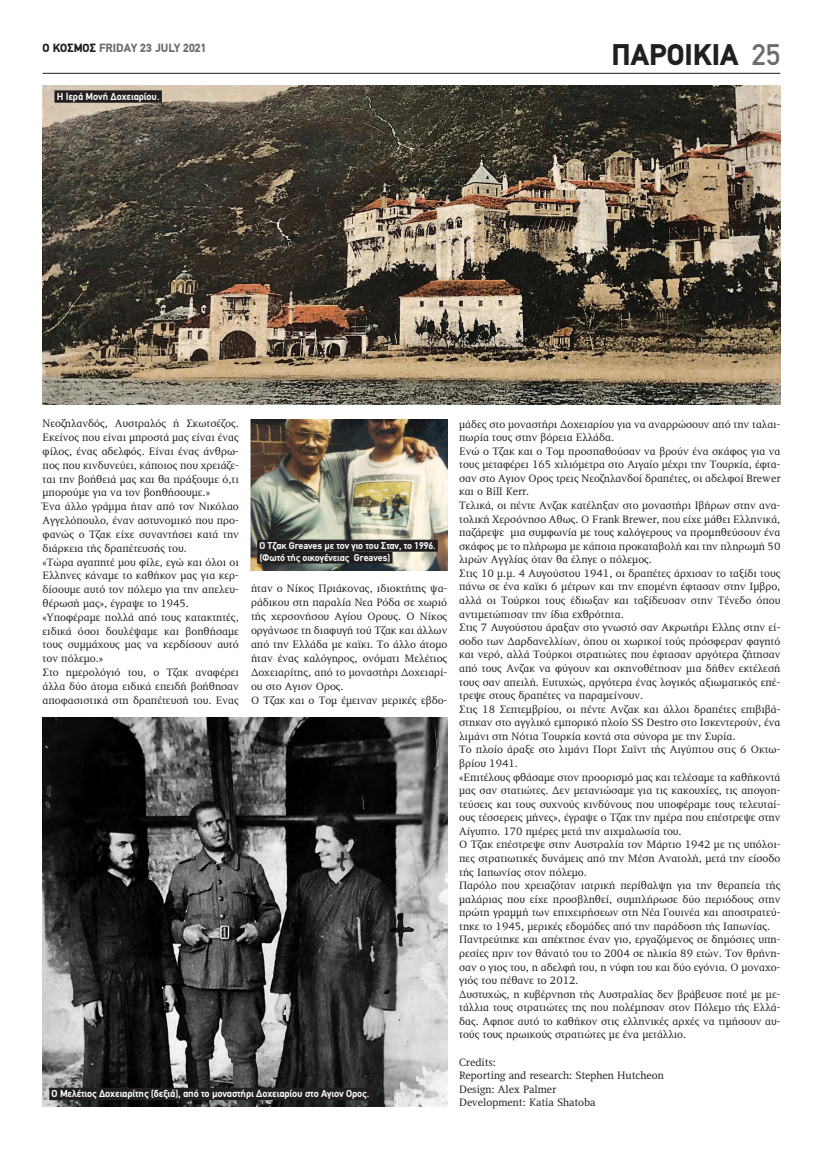
<style>
.page{position:relative;width:823px;height:1149px;background:#fff}
.page>*{position:absolute;margin:0;border:0;box-sizing:border-box;transform-origin:0 0}
.t1{font:900 30px "PF Din Text";color:#231f20}
.t2{font:900 12px "PF Din Text";color:#6c6d70}
.t3{font:11px/13.6px "PF Diplomat";color:#231f20}
.t4{font:700 10.3px "PF Din Text";letter-spacing:-.01em;color:#fff}
.t5{font:700 10px/11.9px "PF Din Text";letter-spacing:-.01em;color:#fff}
.s1{color:#231f20}
.s2{font-weight:500;color:#6c6d70}
</style>
<div class="page">
<hr style="left:43px;top:73px;width:737px;height:1px;background:#231f20">
<img style="left:251px;top:419px;width:196px;height:152px">
<img style="left:43px;top:85px;width:737px;height:319px">
<img style="left:43px;top:717px;width:404px;height:389px">
<div style="left:257px;top:539px;width:180px;height:12px;background:#231f20"></div>
<div style="left:257px;top:551px;width:135px;height:12px;background:#231f20"></div>
<div style="left:54px;top:90px;width:108px;height:13px;background:#231f20"></div>
<div style="left:49px;top:1087px;width:322px;height:12px;background:#231f20"></div>
<p class="t2" style="left:43px;top:40px;width:165px"><span class="s1">Ο ΚΟΣΜΟΣ</span> FRIDAY 23 JULY 2021</p>
<p class="t4" style="left:57px;top:90px;width:104px">Η Ιερά Μονή Δοχειαρίου.</p>
<h1 class="t1" style="left:611px;top:37px;width:170px">ΠΑΡΟΙΚΙΑ <span class="s2">25</span></h1>
<p class="t3" style="left:43px;top:417px;width:198px">Νεοζηλανδός, Αυστραλός ή Σκωτσέζος.<br>Εκείνος που είναι μπροστά μας είναι ένας φίλος, ένας αδελφός. Είναι ένας άνθρω&shy;πος που κινδυνεύει, κάποιος που χρειάζε&shy;ται την βοήθειά μας και θα πράξουμε ό,τι μπορούμε για να τον βοηθήσουμε.»<br>Ένα άλλο γράμμα ήταν από τον Νικόλαο Αγγελόπουλο, έναν αστυνομικό που προ&shy;φανώς ο Τζακ είχε συναντήσει κατά την διάρκεια τής δραπέτευσής του.<br>«Τώρα αγαπητέ μου φίλε, εγώ και όλοι οι Ελληνες κάναμε το καθήκον μας για κερ&shy;δίσουμε αυτό τον πόλεμο για την απελευ&shy;θέρωσή μας», έγραψε το 1945. «Υποφέραμε πολλά από τους κατακτητές, ειδικά όσοι δουλέψαμε και βοηθήσαμε τους συμμάχους μας να κερδίσουν αυτό τον πόλεμο.»<br>Στο ημερολόγιό του, ο Τζακ αναφέρει άλλα δύο άτομα ειδικά επειδή βοήθησαν αποφασιστικά στη δραπέτευσή του. Ενας</p>
<p class="t5" style="left:259px;top:539px;width:177px">Ο Τζακ Greaves με τον γιο του Σταν, το 1996. (Φωτό τής οικογένειας Greaves)</p>
<p class="t3" style="left:251px;top:581px;width:198px;line-height:13.9px">ήταν ο Νίκος Πριάκονας, ιδιοκτήτης ψα&shy;ράδικου στη παραλία Νεα Ρόδα σε χωριό τής χερσονήσου Αγίου Ορους. Ο Νίκος οργάνωσε τη διαφυγή τού Τζακ και άλλων από την Ελλάδα με καϊκι. Το άλλο άτομο ήταν ένας καλόγηρος, ονόματι Μελέτιος Δοχειαρίτης, από το μοναστήρι Δοχειαρί&shy;ου στο Αγιον Ορος.<br>Ο Τζακ και ο Τομ έμειναν μερικές εβδο-</p>
<p class="t4" style="left:52px;top:1087px;width:319px">Ο Μελέτιος Δοχειαρίτης (δεξιά), από το μοναστήρι Δοχειαρίου στο Αγιον Ορος.</p>
<p class="t3" style="left:459px;top:417px;width:322px">μάδες στο μοναστήρι Δοχειαρίου για να αναρρώσουν από την ταλαι&shy;πωρία τους στην βόρεια Ελλάδα.<br>Ενώ ο Τζακ και ο Τομ προσπαθούσαν να βρούν ένα σκάφος για να τους μεταφέρει 165 χιλιόμετρα στο Αιγαίο μέχρι την Τουρκία, έφτα&shy;σαν στο Αγιον Ορος τρεις Νεοζηλανδοί δραπέτες, οι αδελφοί Brewer και ο Bill Kerr.<br>Τελικά, οι πέντε Ανζακ κατέληξαν στο μοναστήρι Ιβήρων στην ανα&shy;τολική Χερσόνησο Αθως. Ο Frank Brewer, που είχε μάθει Ελληνικά, παζάρεψε μια συμφωνία με τους καλόγερους να προμηθεύσουν ένα σκάφος με το πλήρωμα με κάποια προκαταβολή και την πληρωμή 50 λιρών Αγγλίας όταν θα έληγε ο πόλεμος.<br>Στις 10 μ.μ. 4 Αυγούστου 1941, οι δραπέτες άρχισαν το ταξίδι τους πάνω σε ένα καϊκι 6 μέτρων και την επομένη έφτασαν στην Ιμβρο, αλλά οι Τούρκοι τους έδιωξαν και ταξίδευσαν στην Τένεδο όπου αντιμετώπισαν την ίδια εχθρότητα.<br>Στις 7 Αυγούστου άραξαν στο γνωστό σαν Ακρωτήρι Ελλης στην εί&shy;σοδο των Δαρδανελλίων, όπου οι χωρικοί τούς πρόσφεραν φαγητό και νερό, αλλά Τούρκοι στρατιώτες που έφτασαν αργότερα ζήτησαν από τους Ανζακ να φύγουν και σκηνοθέτησαν μια δήθεν εκτέλεσή τους σαν απειλή. Ευτυχώς, αργότερα ένας λογικός αξιωματικός επέ&shy;τρεψε στους δραπέτες να παραμείνουν.<br>Στις 18 Σεπτεμβρίου, οι πέντε Ανζακ και άλλοι δραπέτες επιβιβά&shy;στηκαν στο αγγλικό εμπορικό πλοίο SS Destro στο Ισκεντερούν, ένα λιμάνι στη Νότια Τουρκία κοντά στα σύνορα με την Συρία.<br>Το πλοίο άραξε στο λιμάνι Πορτ Σαϊντ τής Αιγύπτου στις 6 Οκτω&shy;βρίου 1941.<br>«Επιτέλους φθάσαμε στον προορισμό μας και τελέσαμε τα καθήκοντά μας σαν στατιώτες. Δεν μετανιώσαμε για τις κακουχίες, τις απογοη&shy;τεύσεις και τους συχνούς κινδύνους που υποφέραμε τους τελευταί&shy;ους τέσσερεις μήνες», έγραψε ο Τζακ την ημέρα που επέστρεψε στην Αίγυπτο. 170 ημέρες μετά την αιχμαλωσία του.<br>Ο Τζακ επέστρεψε στην Αυστραλία τον Μάρτιο 1942 με τις υπόλοι&shy;πες στρατιωτικές δυνάμεις από την Μέση Ανατολή, μετά την είσοδο τής Ιαπωνίας στον πόλεμο.<br>Παρόλο που χρειαζόταν ιατρική περίθαλψη για την θεραπεία τής μαλάριας που είχε προσβληθεί, συμπλήρωσε δύο περιόδους στην πρώτη γραμμή των επιχειρήσεων στη Νέα Γουινέα και αποστρατεύ&shy;τηκε το 1945, μερικές εδομάδες από την παράδοση τής Ιαπωνίας.<br>Παντρεύτηκε και απέκτησε έναν γιο, εργαζόμενος σε δημόσιες υπη&shy;ρεσίες πριν τον θάνατό του το 2004 σε ηλικία 89 ετών. Τον θρήνη&shy;σαν ο γιος του, η αδελφή του, η νύφη του και δύο εγόνια. Ο μοναχο&shy;γιός του πέθανε το 2012.<br>Δυστυχώς, η κυβέρνηση τής Αυστραλίας δεν βράβευσε ποτέ με με&shy;τάλλια τους στρατιώτες της που πολέμησαν στον Πόλεμο τής Ελλά&shy;δας. Αφησε αυτό το καθήκον στις ελληνικές αρχές να τιμήσουν αυ&shy;τούς τους ηρωικούς στρατιώτες με ένα μετάλλιο.</p>
<p class="t3" style="left:459px;top:1055px;width:206px">Credits:<br>Reporting and research: Stephen Hutcheon<br>Design: Alex Palmer<br>Development: Katia Shatoba</p>
</div>
